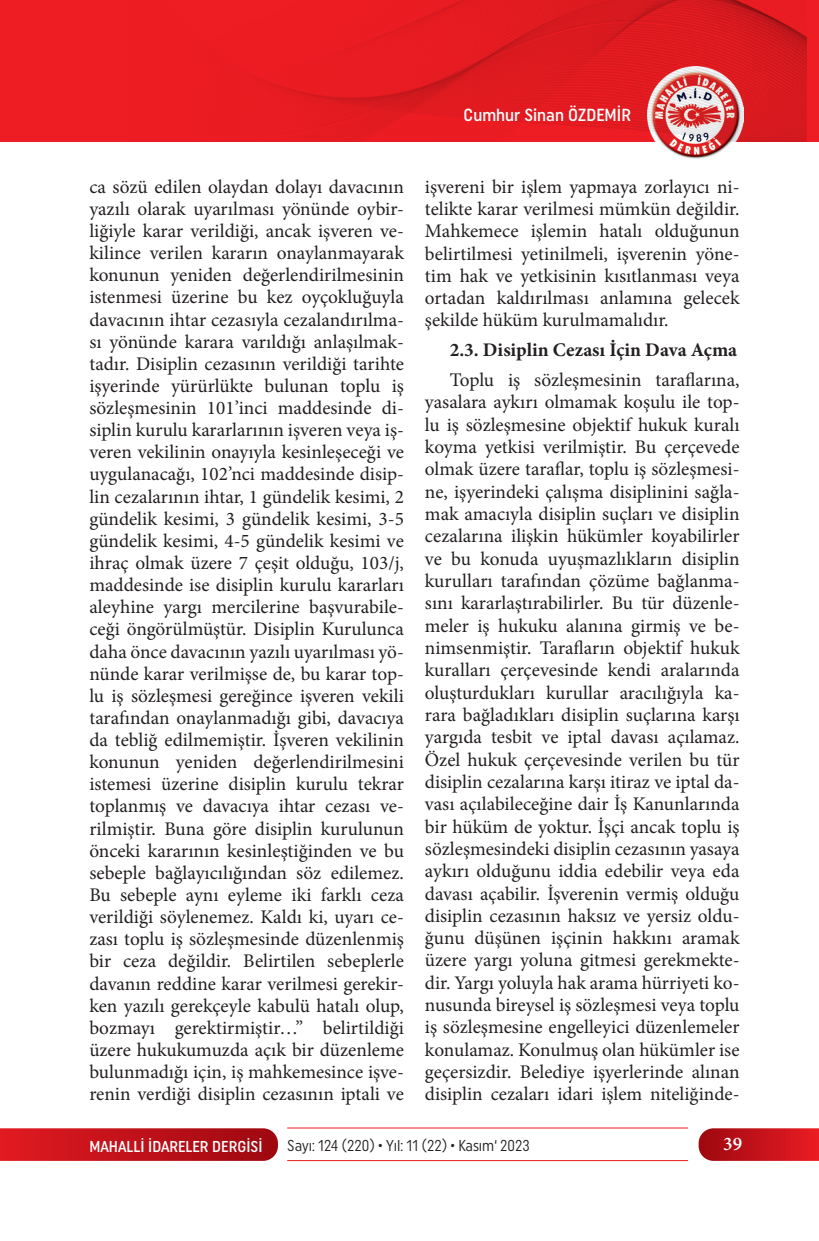
<style>
.page{position:relative;width:819px;height:1241px;background:#fff}
.page>*{position:absolute;margin:0;border:0;box-sizing:border-box;transform-origin:0 0}
.t1{font:19.25px/22.1px "Minion Pro";color:#231f20;text-align:justify}
.t2{font:700 19.25px "Minion Pro";color:#231f20}
.t3{font:600 19.25px "Minion Pro";color:#fff}
.t4{font:500 17.5px "Uniform Condensed";color:#fff}
.t5{font:15.75px "Uniform Condensed";color:#231f20;scale:.95 1}
.t6{font:500 15.75px "Uniform Condensed";color:#fff}
</style>
<div class="page">
<svg style="left:0;top:1128px;width:278px;height:32px;background:#c1151c"></svg>
<svg style="left:698px;top:1128px;width:121px;height:32px;background:#c61a22"></svg>
<hr style="left:287px;top:1127px;width:401px;height:1px;background:#ee1d23">
<hr style="left:287px;top:1159px;width:401px;height:1px;background:#ee1d23">
<div style="left:0;top:0;width:819px;height:141px;background:#ee1d23"></div>
<img style="left:647px;top:141px;width:96px;height:18px">
<img style="left:256px;top:0;width:550px;height:141px">
<p class="t4" style="left:463px;top:105px;width:169px">Cumhur Sinan ÖZDEMİR</p>
<p class="t1" style="left:89px;top:175px;width:316px">ca sözü edilen olaydan dolayı davacının yazılı olarak uyarılması yönünde oybir&shy;liğiyle karar verildiği, ancak işveren ve&shy;kilince verilen kararın onaylanmayarak konunun yeniden değerlendirilmesinin istenmesi üzerine bu kez oyçokluğuyla davacının ihtar cezasıyla cezalandırılma&shy;sı yönünde karara varıldığı anlaşılmak&shy;tadır. Disiplin cezasının verildiği tarihte işyerinde yürürlükte bulunan toplu iş sözleşmesinin 101’inci maddesinde di&shy;siplin kurulu kararlarının işveren veya iş&shy;veren vekilinin onayıyla kesinleşeceği ve uygulanacağı, 102’nci maddesinde disip&shy;lin cezalarının ihtar, 1 gündelik kesimi, 2 gündelik kesimi, 3 gündelik kesimi, 3-5 gündelik kesimi, 4-5 gündelik kesimi ve ihraç olmak üzere 7 çeşit olduğu, 103/j, maddesinde ise disiplin kurulu kararları aleyhine yargı mercilerine başvurabile&shy;ceği öngörülmüştür. Disiplin Kurulunca daha önce davacının yazılı uyarılması yö&shy;nünde karar verilmişse de, bu karar top&shy;lu iş sözleşmesi gereğince işveren vekili tarafından onaylanmadığı gibi, davacıya da tebliğ edilmemiştir. İşveren vekilinin konunun yeniden değerlendirilmesini istemesi üzerine disiplin kurulu tekrar toplanmış ve davacıya ihtar cezası ve&shy;rilmiştir. Buna göre disiplin kurulunun önceki kararının kesinleştiğinden ve bu sebeple bağlayıcılığından söz edilemez.<br>Bu sebeple aynı eyleme iki farklı ceza verildiği söylenemez. Kaldı ki, uyarı ce&shy;zası toplu iş sözleşmesinde düzenlenmiş bir ceza değildir. Belirtilen sebeplerle davanın reddine karar verilmesi gerekir&shy;ken yazılı gerekçeyle kabulü hatalı olup, bozmayı gerektirmiştir…” belirtildiği üzere hukukumuzda açık bir düzenleme bulunmadığı için, iş mahkemesince işve&shy;renin verdiği disiplin cezasının iptali ve</p>
<p class="t1" style="left:425px;top:175px;width:316px">işvereni bir işlem yapmaya zorlayıcı ni&shy;telikte karar verilmesi mümkün değildir.<br>Mahkemece işlemin hatalı olduğunun belirtilmesi yetinilmeli, işverenin yöne&shy;tim hak ve yetkisinin kısıtlanması veya ortadan kaldırılması anlamına gelecek şekilde hüküm kurulmamalıdır.</p>
<p class="t2" style="left:449px;top:336px;width:289px">2.3. Disiplin Cezası İçin Dava Açma</p>
<p class="t1" style="left:425px;top:369px;width:316px;text-indent:25px">Toplu iş sözleşmesinin taraflarına, yasalara aykırı olmamak koşulu ile top&shy;lu iş sözleşmesine objektif hukuk kuralı koyma yetkisi verilmiştir. Bu çerçevede olmak üzere taraflar, toplu iş sözleşmesi&shy;ne, işyerindeki çalışma disiplinini sağla&shy;mak amacıyla disiplin suçları ve disiplin cezalarına ilişkin hükümler koyabilirler ve bu konuda uyuşmazlıkların disiplin kurulları tarafından çözüme bağlanma&shy;sını kararlaştırabilirler. Bu tür düzenle&shy;meler iş hukuku alanına girmiş ve be&shy;nimsenmiştir. Tarafların objektif hukuk kuralları çerçevesinde kendi aralarında oluşturdukları kurullar aracılığıyla ka&shy;rara bağladıkları disiplin suçlarına karşı yargıda tesbit ve iptal davası açılamaz.<br>Özel hukuk çerçevesinde verilen bu tür disiplin cezalarına karşı itiraz ve iptal da&shy;vası açılabileceğine dair İş Kanunlarında bir hüküm de yoktur. İşçi ancak toplu iş sözleşmesindeki disiplin cezasının yasaya aykırı olduğunu iddia edebilir veya eda davası açabilir. İşverenin vermiş olduğu disiplin cezasının haksız ve yersiz oldu&shy;ğunu düşünen işçinin hakkını aramak üzere yargı yoluna gitmesi gerekmekte&shy;dir. Yargı yoluyla hak arama hürriyeti ko&shy;nusunda bireysel iş sözleşmesi veya toplu iş sözleşmesine engelleyici düzenlemeler konulamaz. Konulmuş olan hükümler ise geçersizdir. Belediye işyerlerinde alınan disiplin cezaları idari işlem niteliğinde-</p>
<p class="t6" style="left:89px;top:1136px;width:175px">MAHALLİ İDARELER DERGİSİ</p>
<p class="t5" style="left:287px;top:1136px;width:257px">Sayı: 124 (220) • Yıl: 11 (22) • Kasım‘ 2023</p>
<p class="t3" style="left:723px;top:1130px;width:20px">39</p>
</div>
